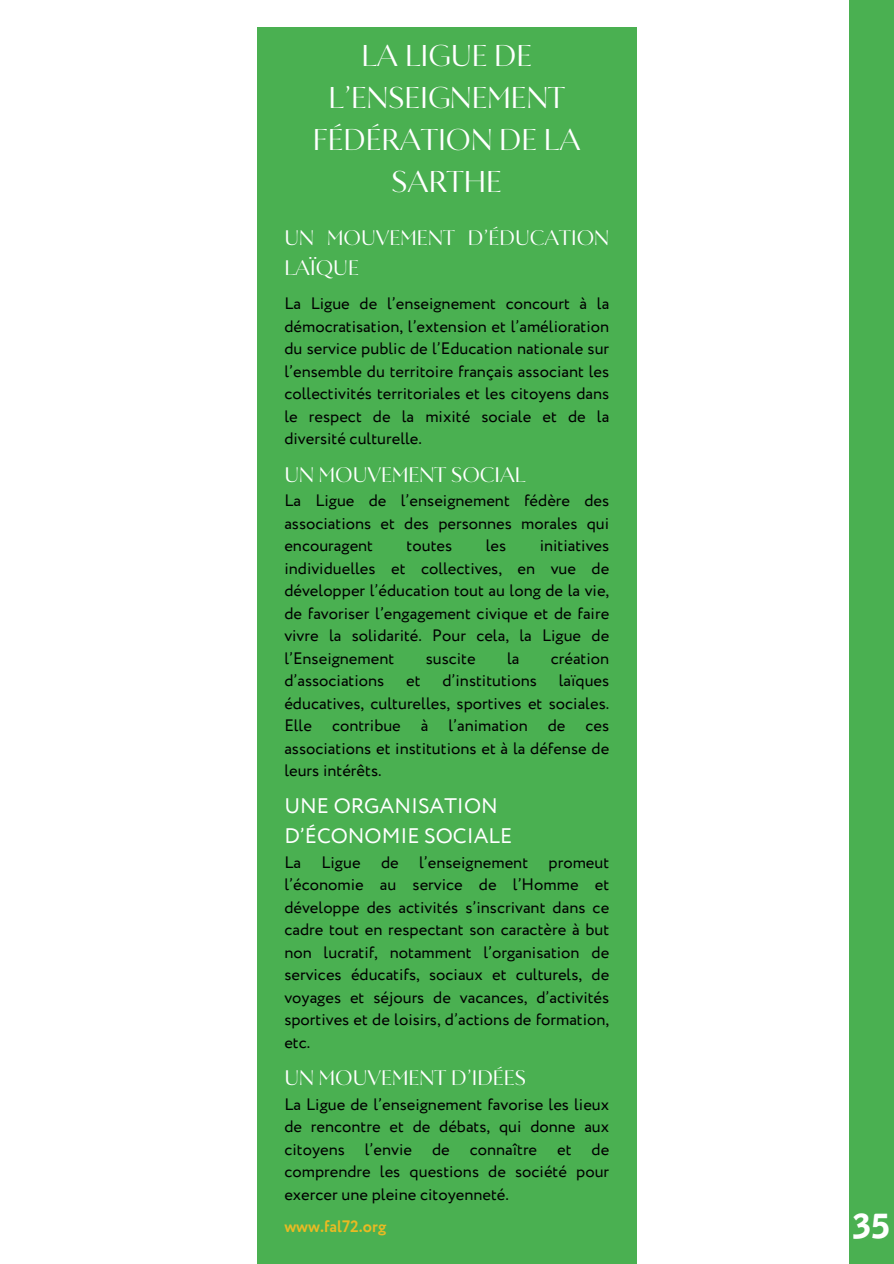
<style>
.page{position:relative;width:894px;height:1264px;background:#fff}
.page>*{position:absolute;margin:0;border:0;box-sizing:border-box;transform-origin:0 0}
.t1{font:33px "Alpha Ligue";color:#fff}
.t2{font:30px/41.8px "Circe Contrast";color:#fff;text-align:center}
.t3{font:21px/29.4px "Circe Contrast";color:#fff}
.t4{font:21px/29.4px "Circe";color:#fff}
.t5{font:16.5px/22.5px "Circe";color:#000;text-align:justify}
.t6{font:700 16.5px "Circe";color:#eaba23}
</style>
<div class="page">
<div style="left:257px;top:27px;width:379px;height:1236px;background:#4ab051"></div>
<div style="left:848px;top:0;width:45px;height:1263px;background:#4ab051"></div>
<h2 class="t2" style="left:313px;top:36px;width:269px">LA LIGUE DE<br>L’ENSEIGNEMENT<br>FÉDÉRATION DE LA<br>SARTHE</h2>
<p class="t3" style="left:284px;top:224px;width:326px">UN MOUVEMENT D’ÉDUCATION<br>LAÏQUE</p>
<p class="t5" style="left:284px;top:293px;width:326px">La Ligue de l’enseignement concourt à la démocratisation, l’extension et l’amélioration du service public de l’Education nationale sur l’ensemble du territoire français associant les collectivités territoriales et les citoyens dans le respect de la mixité sociale et de la diversité culturelle.</p>
<p class="t3" style="left:284px;top:460px;width:243px">UN MOUVEMENT SOCIAL</p>
<p class="t5" style="left:284px;top:490px;width:326px">La Ligue de l’enseignement fédère des associations et des personnes morales qui encouragent</p>
<p class="t5" style="left:406px;top:535px;width:47px">toutes</p>
<p class="t5" style="left:485px;top:535px;width:22px">les</p>
<p class="t5" style="left:284px;top:535px;width:326px;text-indent:255px">initiatives individuelles et collectives, en vue de développer l’éducation tout au long de la vie, de favoriser l’engagement civique et de faire vivre la solidarité. Pour cela, la Ligue de l’Enseignement</p>
<p class="t5" style="left:425px;top:647px;width:51px">suscite</p>
<p class="t5" style="left:507px;top:647px;width:14px">la</p>
<p class="t5" style="left:550px;top:647px;width:60px">création</p>
<p class="t5" style="left:284px;top:670px;width:101px">d’associations</p>
<p class="t5" style="left:406px;top:670px;width:16px">et</p>
<p class="t5" style="left:442px;top:670px;width:96px">d’institutions</p>
<p class="t5" style="left:284px;top:670px;width:326px;text-indent:274px">laïques éducatives, culturelles, sportives et sociales.<br>Elle contribue à l’animation de ces associations et institutions et à la défense de leurs intérêts.</p>
<p class="t4" style="left:284px;top:792px;width:229px">UNE ORGANISATION<br>D’ÉCONOMIE SOCIALE</p>
<p class="t5" style="left:284px;top:851px;width:326px">La Ligue de l’enseignement promeut l’économie au service de l’Homme et développe des activités s’inscrivant dans ce cadre tout en respectant son caractère à but non lucratif, notamment l’organisation de services éducatifs, sociaux et culturels, de voyages et séjours de vacances, d’activités sportives et de loisirs, d’actions de formation, etc.</p>
<p class="t3" style="left:284px;top:1064px;width:243px">UN MOUVEMENT D’IDÉES</p>
<p class="t5" style="left:284px;top:1093px;width:326px">La Ligue de l’enseignement favorise les lieux de rencontre et de débats, qui donne aux citoyens l’envie de connaître et de comprendre les questions de société pour exercer une pleine citoyenneté.</p>
<p class="t6" style="left:284px;top:1215px;width:103px">www.fal72.org</p>
<p class="t1" style="left:852px;top:1213px;width:38px">35</p>
</div>
